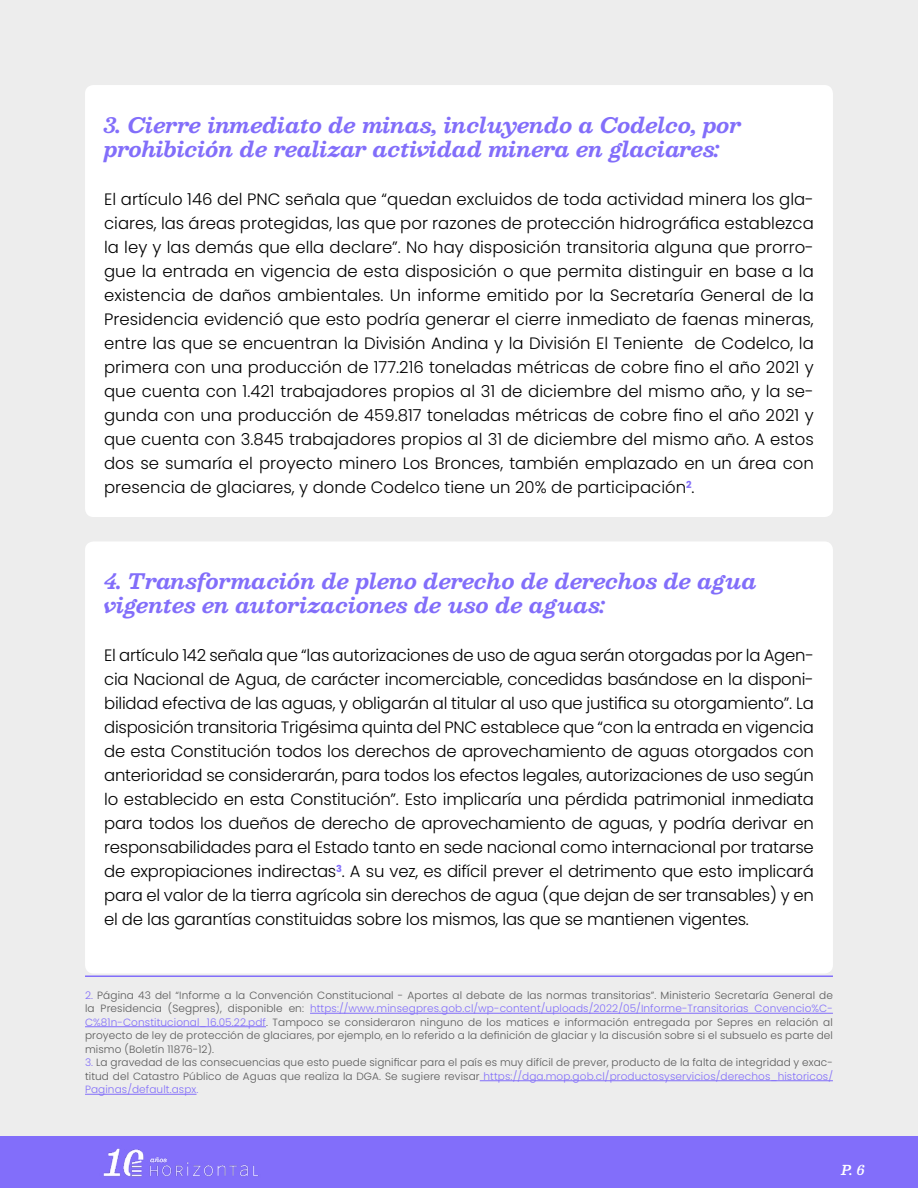
<style>
.page{position:relative;width:918px;height:1188px;background:#fff}
.page>*{position:absolute;margin:0;border:0;box-sizing:border-box;transform-origin:0 0}
.t1{font:italic 700 21px/24px "Besley";color:#826efa}
.t2{font:300 16.5px/24px "Poppins";letter-spacing:-.01em;color:#000;text-align:justify}
.t3{font:italic 600 13.5px "Besley";color:#fff}
.t4{font:300 10.5px/13.5px "Poppins";letter-spacing:.01em;color:#595959;text-align:justify}
.s1{color:#826efa}
</style>
<div class="page">
<div style="left:0;top:0;width:918px;height:1142px;background:#ededed"></div>
<div style="left:0;top:1136px;width:918px;height:52px;background:#826efa"></div>
<img style="left:103px;top:1148px;width:156px;height:29px">
<div style="left:85px;top:85px;width:748px;height:432px;background:#fff;border-radius:9px"></div>
<div style="left:85px;top:541px;width:748px;height:432px;background:#fff;border-radius:9px"></div>
<hr style="left:85px;top:975px;width:748px;height:2px;background:#826efa">
<hr style="left:310px;top:1013px;width:523px;height:1px;background:#826efa">
<hr style="left:85px;top:1026px;width:181px;height:1px;background:#826efa">
<hr style="left:480px;top:1080px;width:353px;height:1px;background:#826efa">
<hr style="left:85px;top:1094px;width:112px;height:1px;background:#826efa">
<p class="t1" style="left:104px;top:113px;width:639px">3. Cierre inmediato de minas, incluyendo a Codelco, por prohibición de realizar actividad minera en glaciares:</p>
<p class="t2" style="left:104px;top:187px;width:711px">El artículo 146 del PNC señala que “quedan excluidos de toda actividad minera los gla&shy;ciares, las áreas protegidas, las que por razones de protección hidrográfica establezca la ley y las demás que ella declare”. No hay disposición transitoria alguna que prorro&shy;gue la entrada en vigencia de esta disposición o que permita distinguir en base a la existencia de daños ambientales. Un informe emitido por la Secretaría General de la Presidencia evidenció que esto podría generar el cierre inmediato de faenas mineras, entre las que se encuentran la División Andina y la División El Teniente de Codelco, la primera con una producción de 177.216 toneladas métricas de cobre fino el año 2021 y que cuenta con 1.421 trabajadores propios al 31 de diciembre del mismo año, y la se&shy;gunda con una producción de 459.817 toneladas métricas de cobre fino el año 2021 y que cuenta con 3.845 trabajadores propios al 31 de diciembre del mismo año. A estos dos se sumaría el proyecto minero Los Bronces, también emplazado en un área con presencia de glaciares, y donde Codelco tiene un 20% de participación<sup>2</sup>.</p>
<p class="t1" style="left:104px;top:569px;width:654px">4. Transformación de pleno derecho de derechos de agua vigentes en autorizaciones de uso de aguas:</p>
<p class="t2" style="left:104px;top:643px;width:711px">El artículo 142 señala que “las autorizaciones de uso de agua serán otorgadas por la Agen&shy;cia Nacional de Agua, de carácter incomerciable, concedidas basándose en la disponi&shy;bilidad efectiva de las aguas, y obligarán al titular al uso que justifica su otorgamiento”. La disposición transitoria Trigésima quinta del PNC establece que “con la entrada en vigencia de esta Constitución todos los derechos de aprovechamiento de aguas otorgados con anterioridad se considerarán, para todos los efectos legales, autorizaciones de uso según lo establecido en esta Constitución”. Esto implicaría una pérdida patrimonial inmediata para todos los dueños de derecho de aprovechamiento de aguas, y podría derivar en responsabilidades para el Estado tanto en sede nacional como internacional por tratarse de expropiaciones indirectas<sup>3</sup>. A su vez, es difícil prever el detrimento que esto implicará para el valor de la tierra agrícola sin derechos de agua (que dejan de ser transables) y en el de las garantías constituidas sobre los mismos, las que se mantienen vigentes.</p>
<p class="t4" style="left:85px;top:989px;width:749px"><span class="s1">2.</span> Página 43 del “Informe a la Convención Constitucional - Aportes al debate de las normas transitorias”. Ministerio Secretaría General de la Presidencia (Segpres), disponible en: <span class="s1">https://www.minsegpres.gob.cl/wp-content/uploads/2022/05/Informe-Transitorias Convencio%C-C%81n-Constitucional_16.05.22.pdf</span>. Tampoco se consideraron ninguno de los matices e información entregada por Sepres en relación al proyecto de ley de protección de glaciares, por ejemplo, en lo referido a la definición de glaciar y la discusión sobre si el subsuelo es parte del mismo (Boletín 11876-12).</p>
<p class="t4" style="left:85px;top:1056px;width:749px"><span class="s1">3.</span> La gravedad de las consecuencias que esto puede significar para el país es muy difícil de prever, producto de la falta de integridad y exac&shy;titud del Catastro Público de Aguas que realiza la DGA. Se sugiere revisar <span class="s1">https://dga.mop.gob.cl/productosyservicios/derechos_historicos/ Paginas/default.aspx.</span></p>
<p class="t3" style="left:841px;top:1161px;width:25px">P. 6</p>
</div>
